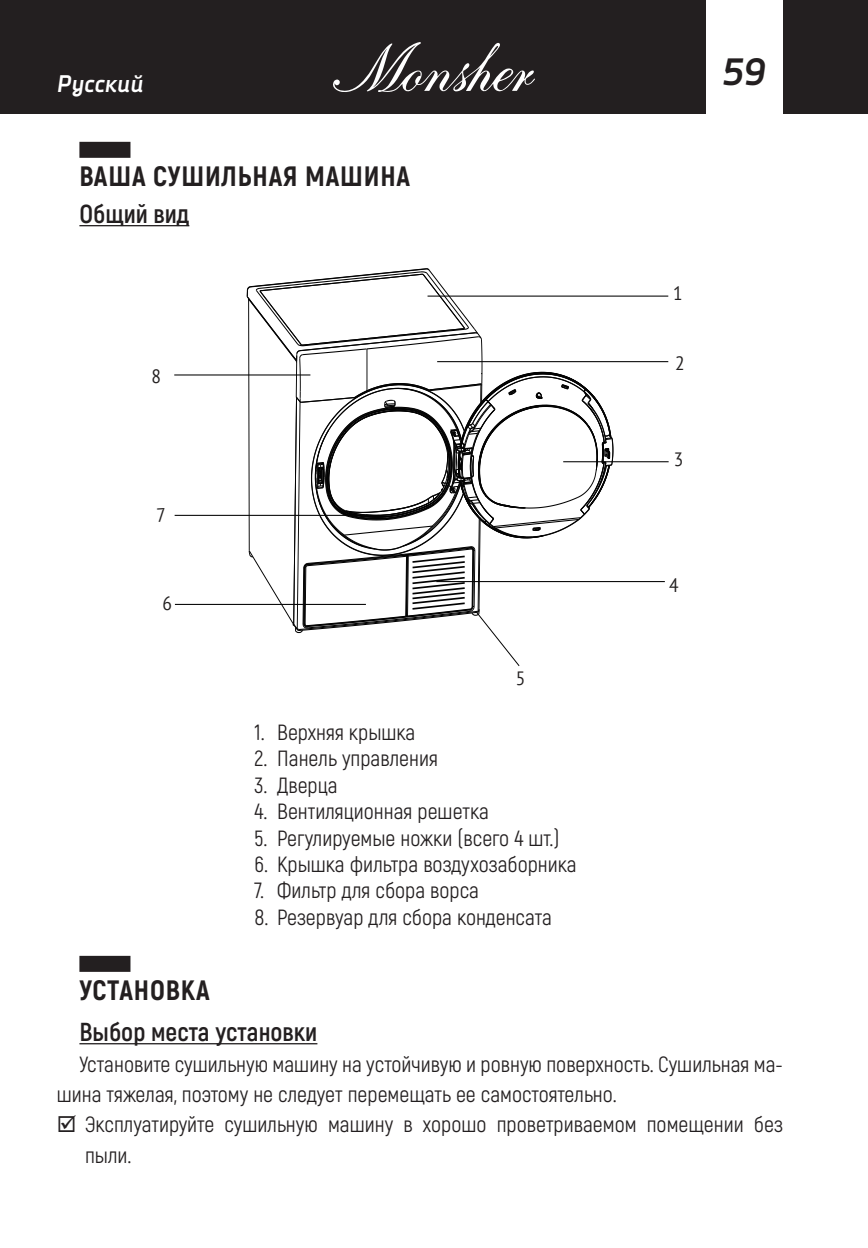
<style>
.page{position:relative;width:868px;height:1248px;background:#fff}
.page>*{position:absolute;margin:0;border:0;box-sizing:border-box;transform-origin:0 0}
.t1{font:italic 700 38px "Decima Nova Pro";color:#231f20}
.t2{font:800 28px "Akrobat";letter-spacing:.03em;color:#231f20}
.t3{font:700 26px "Akrobat";color:#231f20}
.t4{font:italic 700 24px "Decima Nova Pro";color:#fff}
.t5{font:22px/30.4px "Akrobat";color:#231f20}
.t6{font:19.2px "PT Sans";color:#221f1f;scale:.91 1}
</style>
<div class="page">
<div style="left:0;top:0;width:867px;height:113px;background:#231f20"></div>
<div style="left:706px;top:0;width:76px;height:119px;background:#fff"></div>
<svg style="left:333px;top:42px;width:202px;height:50px"></svg>
<div style="left:79px;top:142px;width:51px;height:16px;background:#231f20"></div>
<hr style="left:79px;top:225px;width:110px;height:1px;background:#231f20">
<hr style="left:174px;top:374px;width:136px;height:1px;background:#030303">
<hr style="left:427px;top:296px;width:241px;height:1px;background:#030303">
<hr style="left:437px;top:361px;width:231px;height:1px;background:#030303">
<hr style="left:563px;top:461px;width:105px;height:1px;background:#030303">
<hr style="left:436px;top:581px;width:228px;height:1px;background:#030303">
<hr style="left:175px;top:604px;width:191px;height:1px;background:#030303">
<hr style="left:175px;top:515px;width:204px;height:1px;background:#030303">
<svg style="left:246px;top:268px;width:367px;height:398px"></svg>
<div style="left:79px;top:955px;width:51px;height:16px;background:#231f20"></div>
<hr style="left:79px;top:1042px;width:238px;height:2px;background:#231f20">
<p class="t4" style="left:57px;top:70px;width:88px">Русский</p>
<p class="t2" style="left:79px;top:158px;width:332px">ВАША СУШИЛЬНАЯ МАШИНА</p>
<p class="t3" style="left:79px;top:198px;width:111px">Общий вид</p>
<p class="t6" style="left:151px;top:363px;width:12px">8</p>
<p class="t6" style="left:162px;top:591px;width:12px">6</p>
<p class="t6" style="left:515px;top:666px;width:12px">5</p>
<p class="t5" style="left:254px;top:717px;width:162px">1. Верхняя крышка</p>
<p class="t5" style="left:254px;top:743px;width:185px">2. Панель управления</p>
<p class="t5" style="left:254px;top:769px;width:85px">3. Дверца</p>
<p class="t5" style="left:254px;top:796px;width:236px">4. Вентиляционная решетка</p>
<p class="t5" style="left:254px;top:822px;width:306px">5. Регулируемые ножки (всего 4 шт.)</p>
<p class="t5" style="left:254px;top:849px;width:323px">6. Крышка фильтра воздухозаборника</p>
<p class="t5" style="left:254px;top:875px;width:226px">7. Фильтр для сбора ворса</p>
<p class="t5" style="left:254px;top:901px;width:299px">8. Резервуар для сбора конденсата</p>
<h1 class="t1" style="left:722px;top:50px;width:46px">59</h1>
<p class="t6" style="left:673px;top:281px;width:12px">1</p>
<p class="t6" style="left:675px;top:350px;width:12px">2</p>
<p class="t6" style="left:673px;top:447px;width:12px">3</p>
<p class="t6" style="left:669px;top:572px;width:12px">4</p>
<p class="t2" style="left:79px;top:972px;width:132px">УСТАНОВКА</p>
<p class="t3" style="left:79px;top:1015px;width:239px">Выбор места установки</p>
<p class="t5" style="left:57px;top:1048px;width:727px;text-indent:23px">Установите сушильную машину на устойчивую и ровную поверхность. Сушильная ма&shy;шина тяжелая, поэтому не следует перемещать ее самостоятельно.</p>
<p class="t5" style="left:85px;top:1109px;width:699px">Эксплуатируйте сушильную машину в хорошо проветриваемом помещении без пыли.</p>
</div>
